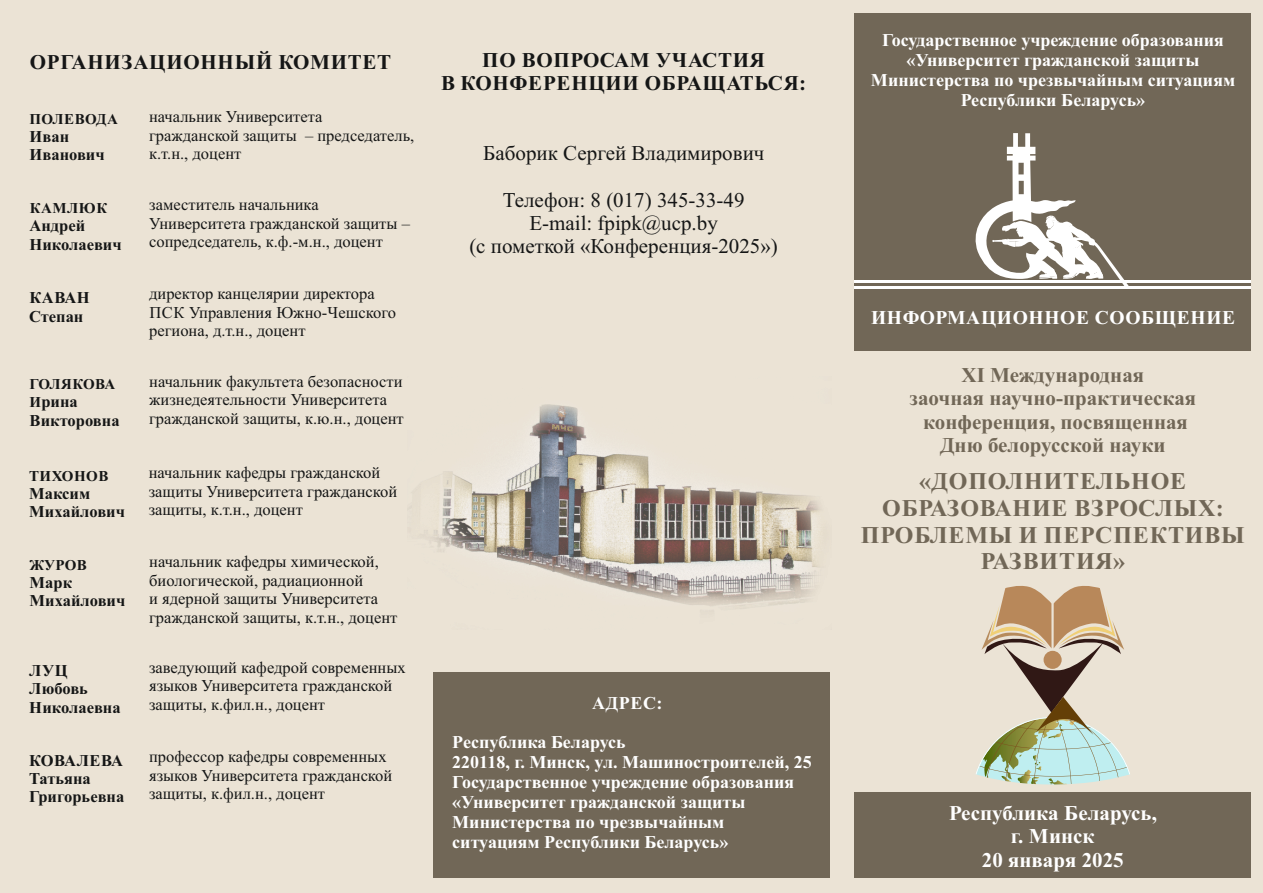
<style>
.page{position:relative;width:1263px;height:893px;background:#ebe3d5}
.page>*{position:absolute;margin:0;border:0;box-sizing:border-box;transform-origin:0 0}
.t1{font:700 24px/26.5px "Times New Roman";letter-spacing:.035em;color:#716757;text-align:center}
.t2{font:21px/23.2px "Times New Roman";color:#151616;text-align:center}
.t3{font:700 21px/23.2px "Times New Roman";color:#716757;text-align:center}
.t4{font:700 21px/23.2px "Times New Roman";letter-spacing:.035em;color:#151616;text-align:center}
.t5{font:700 21px/23.2px "Times New Roman";color:#fff;text-align:center}
.t6{font:700 19.5px "Times New Roman";letter-spacing:.035em;color:#fff}
.t7{font:700 18px/20px "Times New Roman";color:#fff}
.t8{font:16.5px/18.5px "Times New Roman";color:#151616}
.t9{font:700 16.5px/18.3px "Times New Roman";color:#151616}
.t10{font:700 15px "Times New Roman";letter-spacing:.035em;color:#151616}
.t11{font:700 15px "Times New Roman";letter-spacing:-.025em;color:#151616}
.s1{font-size:15px}
</style>
<div class="page">
<div style="left:434px;top:672px;width:396px;height:205px;background:#716757"></div>
<div style="left:854px;top:792px;width:397px;height:85px;background:#716757"></div>
<img style="left:409px;top:404px;width:411px;height:202px">
<svg style="left:976px;top:586px;width:154px;height:199px"></svg>
<div style="left:854px;top:13px;width:397px;height:337px;background:#716757"></div>
<hr style="left:854px;top:280px;width:397px;height:3px;background:#fff">
<hr style="left:854px;top:286px;width:397px;height:3px;background:#fff">
<svg style="left:975px;top:133px;width:154px;height:153px"></svg>
<p class="t4" style="left:30px;top:52px;width:363px">ОРГАНИЗАЦИОННЫЙ КОМИТЕТ</p>
<p class="t4" style="left:441px;top:50px;width:367px">ПО ВОПРОСАМ УЧАСТИЯ<br>В КОНФЕРЕНЦИИ ОБРАЩАТЬСЯ:</p>
<p class="t10" style="left:29px;top:114px;width:90px">ПОЛЕВОДА</p>
<p class="t9" style="left:29px;top:129px;width:77px">Иван<br>Иванович</p>
<p class="t10" style="left:30px;top:203px;width:79px">КАМЛЮК</p>
<p class="t9" style="left:30px;top:218px;width:94px">Андрей<br>Николаевич</p>
<p class="t9" style="left:29px;top:290px;width:62px">КАВАН<br>Степан</p>
<p class="t11" style="left:29px;top:379px;width:87px">ГОЛЯКОВА</p>
<p class="t9" style="left:29px;top:394px;width:92px"><span class="s1">И</span>рина<br>Викторовна</p>
<p class="t10" style="left:29px;top:471px;width:81px">ТИХОНОВ</p>
<p class="t9" style="left:29px;top:486px;width:97px">Максим<br>Михайлович</p>
<p class="t10" style="left:29px;top:559px;width:59px">ЖУРОВ</p>
<p class="t9" style="left:29px;top:575px;width:97px">Марк<br>Михайлович</p>
<p class="t9" style="left:29px;top:663px;width:93px">ЛУЦ<br>Любовь<br>Николаевна</p>
<p class="t8" style="left:149px;top:109px;width:267px">начальник Университета гражданской защиты – председатель, к.т.н., доцент</p>
<p class="t8" style="left:149px;top:197px;width:262px">заместитель начальника<br>Университета гражданской защиты – сопредседатель, к.ф.-м.н., доцент</p>
<p class="t8" style="left:149px;top:286px;width:248px">директор канцелярии директора<br>ПСК Управления Южно-Чешского региона, д.т.н., доцент</p>
<p class="t8" style="left:149px;top:374px;width:256px">начальник факультета безопасности жизнедеятельности Университета гражданской защиты, к.ю.н., доцент</p>
<p class="t8" style="left:149px;top:465px;width:250px">начальник кафедры гражданской защиты Университета гражданской защиты, к.т.н., доцент</p>
<p class="t8" style="left:149px;top:554px;width:250px">начальник кафедры химической, биологической, радиационной<br>и ядерной защиты Университета гражданской защиты, к.т.н., доцент</p>
<p class="t8" style="left:149px;top:660px;width:258px">заведующий кафедрой современных языков Университета гражданской защиты, к.фил.н., доцент</p>
<p class="t9" style="left:29px;top:753px;width:97px">КОВАЛЕВА<br>Татьяна<br>Григорьевна</p>
<p class="t8" style="left:149px;top:749px;width:245px">профессор кафедры современных языков Университета гражданской защиты, к.фил.н., доцент</p>
<p class="t2" style="left:483px;top:143px;width:283px">Баборик Сергей Владимирович</p>
<p class="t2" style="left:469px;top:190px;width:310px">Телефон: 8 (017) 345-33-49<br>Е-mail: fpipk@ucp.by<br>(с пометкой «Конференция-2025»)</p>
<p class="t7" style="left:592px;top:694px;width:72px">АДРЕС:</p>
<p class="t7" style="left:452px;top:734px;width:361px">Республика Беларусь<br>220118, г. Минск, ул. Машиностроителей, 25<br>Государственное учреждение образования «Университет гражданской защиты Министерства по чрезвычайным ситуациям Республики Беларусь»</p>
<p class="t7" style="left:871px;top:32px;width:366px;text-align:center">Государственное учреждение образования «Университет гражданской защиты Министерства по чрезвычайным ситуациям Республики Беларусь»</p>
<p class="t6" style="left:871px;top:311px;width:366px">ИНФОРМАЦИОННОЕ СООБЩЕНИЕ</p>
<p class="t3" style="left:909px;top:366px;width:288px">XI Международная<br>заочная научно-практическая конференция, посвященная<br>Дню белорусской науки</p>
<h1 class="t1" style="left:861px;top:471px;width:385px">«ДОПОЛНИТЕЛЬНОЕ<br>ОБРАЗОВАНИЕ ВЗРОСЛЫХ:<br>ПРОБЛЕМЫ И ПЕРСПЕКТИВЫ<br>РАЗВИТИЯ»</h1>
<p class="t5" style="left:949px;top:804px;width:209px">Республика Беларусь, г. Минск<br>20 января 2025</p>
</div>
